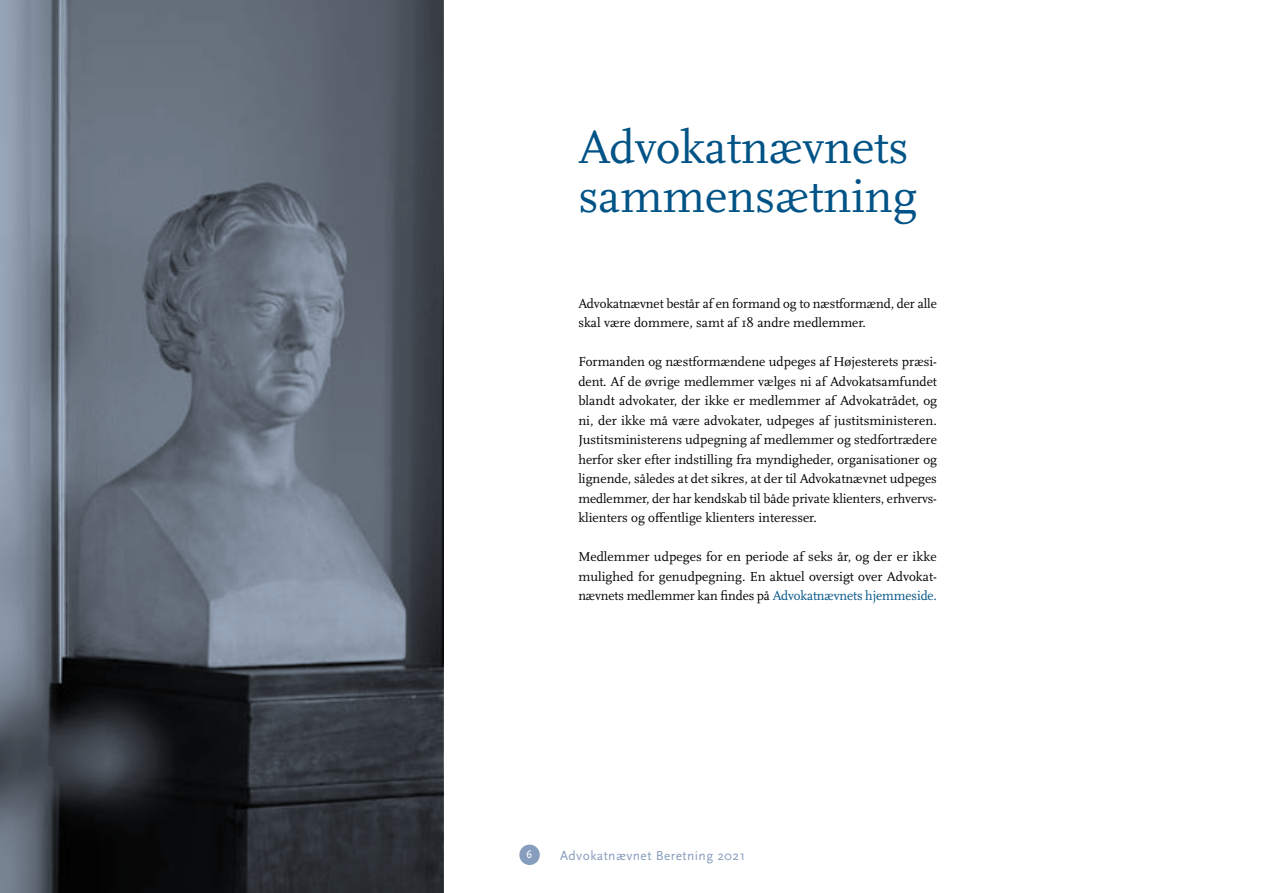
<style>
.page{position:relative;width:1263px;height:893px;background:#fff}
.page>*{position:absolute;margin:0;border:0;box-sizing:border-box;transform-origin:0 0}
.t1{font:48px/49.5px "Scala Pro";color:#005386}
.t2{font:13.5px/19.5px "Scala Pro";letter-spacing:-.005em;color:#000;text-align:justify}
.t3{font:13.5px "Scala Sans Pro";letter-spacing:.03em;color:#879dbe}
.t4{font:11.4px "Scala Sans Pro";color:#fff}
.s1{color:#005386}
</style>
<div class="page">
<svg style="left:0;top:0;width:442px;height:893px;background:#575f6a"></svg>
<div style="left:519px;top:845px;width:21px;height:20px;background:#879dbe;border-radius:50%"></div>
<h1 class="t1" style="left:578px;top:123px;width:340px">Advokatnævnets sammensætning</h1>
<p class="t2" style="left:578px;top:294px;width:360px">Advokatnævnet består af en formand og to næstformænd, der alle skal være dommere, samt af 18 andre medlemmer.</p>
<p class="t2" style="left:578px;top:352px;width:360px">Formanden og næstformændene udpeges af Højesterets præsi&shy;dent. Af de øvrige medlemmer vælges ni af Advokatsamfundet blandt advokater, der ikke er medlemmer af Advokatrådet, og ni, der ikke må være advokater, udpeges af justitsministeren.<br>Justitsministerens udpegning af medlemmer og stedfortrædere herfor sker efter indstilling fra myndigheder, organisationer og lignende, således at det sikres, at der til Advokatnævnet udpeges medlemmer, der har kendskab til både private klienters, erhvervs&shy;klienters og offentlige klienters interesser.</p>
<p class="t2" style="left:578px;top:547px;width:360px">Medlemmer udpeges for en periode af seks år, og der er ikke mulighed for genudpegning. En aktuel oversigt over Advokat&shy;nævnets medlemmer kan findes på <span class="s1">Advokatnævnets hjemmeside.</span></p>
<p class="t4" style="left:526px;top:848px;width:7px">6</p>
<p class="t3" style="left:560px;top:848px;width:186px">Advokatnævnet Beretning 2021</p>
</div>
